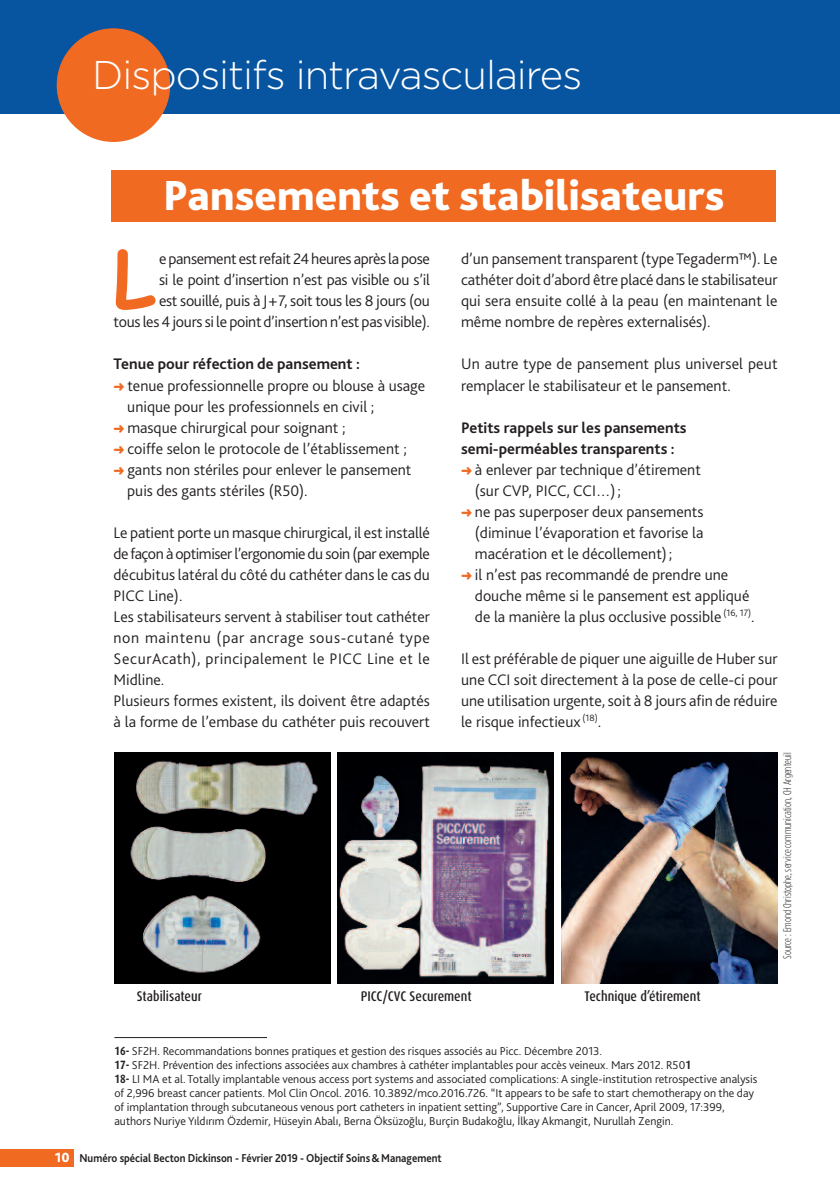
<style>
.page{position:relative;width:840px;height:1191px;background:#fff}
.page>*{position:absolute;margin:0;border:0;box-sizing:border-box;transform-origin:0 0}
.t1{font:700 76.2px "Comic Sans MS";color:#f16a22}
.t2{font:800 44px "Bliss 2";color:#fff}
.t3{font:300 40px "Gotham";letter-spacing:-.025em;color:#fff}
.t4{font:300 16px/21px "Bliss 2";color:#231f20}
.t5{font:300 16px/21px "Bliss 2";letter-spacing:-.02em;color:#231f20;text-align:right}
.t6{font:700 16px "Bliss 2";color:#231f20}
.t7{font:500 condensed 14px "Dax OT";color:#231f20}
.t8{font:300 12px/14px "Bliss 2";color:#231f20}
.t9{font:700 12px "Bliss 2";color:#231f20;scale:.9 1}
.t10{font:300 11px "Gotham Condensed";color:#231f20}
.s1{color:#f16a22}
.s2{font-family:"Dax OT";font-weight:700;font-stretch:condensed}
.s3{font-weight:800;font-size:14px;color:#fff}
</style>
<div class="page">
<div style="left:0;top:0;width:839px;height:113px;background:#0755a0"></div>
<div style="left:0;top:1149px;width:74px;height:17px;background:#f16a22"></div>
<div style="left:111px;top:170px;width:664px;height:51px;background:#f16a22"></div>
<img style="left:114px;top:752px;width:216px;height:232px">
<img style="left:338px;top:752px;width:215px;height:232px">
<img style="left:561px;top:752px;width:216px;height:232px">
<hr style="left:114px;top:1037px;width:153px;height:1px;background:#231f20">
<div style="left:56px;top:28px;width:114px;height:114px;background:#f16a22;border-radius:50%"></div>
<h3 class="t3" style="left:92px;top:61px;width:491px">Dispositifs intravasculaires</h3>
<h2 class="t2" style="left:163px;top:179px;width:562px">Pansements et stabilisateurs</h2>
<h1 class="t1" style="left:113px;top:235px;width:43px">L</h1>
<p class="t5" style="left:113px;top:250px;width:318px">e pansement estrefait 24heures aprèsla pose<br>si le point d’insertion n’est pas visible ou s’il<br>est souillé, puis à J+7, soit tous les 8 jours (ou tousles4jourssi le pointd’insertion n’est pasvisible).</p>
<p class="t6" style="left:113px;top:358px;width:248px">Tenue pour réfection de pansement :</p>
<p class="t4" style="left:113px;top:376px;width:313px"><span class="s1">➜</span> tenue professionnelle propre ou blouse à usage</p>
<p class="t4" style="left:127px;top:397px;width:248px">unique pour les professionnels en civil ;</p>
<p class="t4" style="left:113px;top:418px;width:233px"><span class="s1">➜</span> masque chirurgical pour soignant ;</p>
<p class="t4" style="left:113px;top:439px;width:294px"><span class="s1">➜</span> coiffe selon le protocole de l’établissement ;</p>
<p class="t4" style="left:113px;top:460px;width:299px"><span class="s1">➜</span> gants non stériles pour enlever le pansement</p>
<p class="t4" style="left:127px;top:481px;width:182px">puis des gants stériles (R50).</p>
<p class="t4" style="left:113px;top:523px;width:318px">Le patient porte un masque chirurgical, il est installé defaçon àoptimiser l’ergonomiedu soin (par exemple décubitus latéral du côté du cathéter dans le cas du PICC Line).<br>Les stabilisateurs servent à stabiliser tout cathéter non maintenu (par ancrage sous-cutané type SecurAcath), principalement le PICC Line et le Midline.<br>Plusieurs formes existent, ils doivent être adaptés à la forme de l’embase du cathéter puis recouvert</p>
<p class="t4" style="left:461px;top:250px;width:318px;text-align:justify">d’un pansementtransparent (typeTegaderm™). Le cathéter doit d’abord être placé dans le stabilisateur qui sera ensuite collé à la peau (en maintenant le même nombre de repères externalisés).</p>
<p class="t4" style="left:461px;top:355px;width:318px">Un autre type de pansement plus universel peut remplacer le stabilisateur et le pansement.</p>
<p class="t6" style="left:461px;top:421px;width:227px">Petits rappels sur les pansements</p>
<p class="t6" style="left:461px;top:442px;width:215px">semi-perméables transparents :</p>
<p class="t4" style="left:461px;top:460px;width:241px"><span class="s1">➜</span> à enlever par technique d’étirement</p>
<p class="t4" style="left:474px;top:481px;width:147px">(sur CVP, PICC, CCI…);</p>
<p class="t4" style="left:461px;top:502px;width:244px"><span class="s1">➜</span> ne pas superposer deux pansements</p>
<p class="t4" style="left:474px;top:523px;width:230px">(diminue l’évaporation et favorise la</p>
<p class="t4" style="left:474px;top:544px;width:199px">macération et le décollement);</p>
<p class="t4" style="left:461px;top:565px;width:268px"><span class="s1">➜</span> il n’est pas recommandé de prendre une</p>
<p class="t4" style="left:474px;top:586px;width:276px">douche même si le pansement est appliqué</p>
<p class="t4" style="left:474px;top:607px;width:281px">de la manière la plus occlusive possible <sup>(16,</sup> <sup>17)</sup>.</p>
<p class="t4" style="left:461px;top:649px;width:318px;text-align:justify">Il est préférable de piquer une aiguille de Huber sur une CCI soit directement à la pose de celle-ci pour une utilisation urgente, soit à 8 jours afin de réduire le risque infectieux <sup>(18)</sup>.</p>
<p class="t10" style="left:782px;top:958px;width:207px;rotate:-90deg">Source : Emond Christophe, service communication, CH Argenteuil</p>
<p class="t7" style="left:137px;top:990px;width:66px">Stabilisateur</p>
<p class="t7" style="left:360px;top:990px;width:112px">PICC/CVC Securement</p>
<p class="t7" style="left:584px;top:990px;width:117px">Technique d’étirement</p>
<p class="t8" style="left:114px;top:1045px;width:644px"><span class="s2">16-</span> SF2H. Recommandations bonnes pratiques et gestion des risques associés au Picc. Décembre 2013.<br><span class="s2">17-</span> SF2H. Prévention des infections associées aux chambres à cathéter implantables pour accès veineux. Mars 2012. R50<span class="s2">1<br>18-</span> LI MA et al. Totally implantable venous access port systems and associated complications: A single-institution retrospective analysis of 2,996 breast cancer patients. Mol Clin Oncol. 2016. 10.3892/mco.2016.726. “It appears to be safe to start chemotherapy on the day of implantation through subcutaneous venous port catheters in inpatient setting”, Supportive Care in Cancer, April 2009, 17:399, authors Nuriye Yıldırım Özdemir, Hüseyin Abalı, Berna Öksüzoğlu, Burçin Budakoğlu, İlkay Akmangit, Nurullah Zengin.</p>
<p class="t9" style="left:55px;top:1153px;width:431px"><span class="s3">10</span> Numéro spécial Becton Dickinson - Février 2019 - Objectif Soins&amp;Management</p>
</div>
